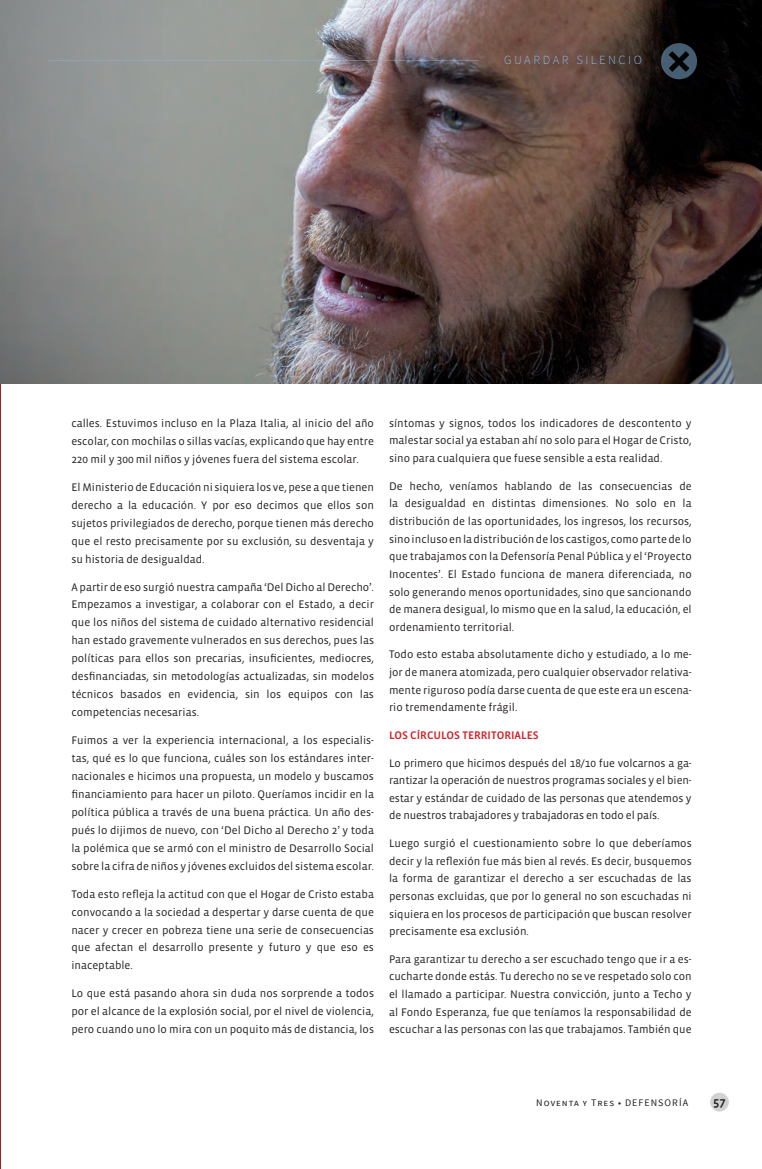
<style>
.page{position:relative;width:762px;height:1169px;background:#fff}
.page>*{position:absolute;margin:0;border:0;box-sizing:border-box;transform-origin:0 0}
.t1{font:300 12.5px "Source Sans Pro";letter-spacing:.2em;color:#8bbae3}
.t2{font:12.5px "Vista Sans Med";color:#231f20}
.t3{font:11.25px/18px "Vista Sans";color:#231f20;text-align:justify}
.t4{font:11.25px "Vista Sans Med";color:#d1232a}
.t5{font:10px "Source Sans Pro";letter-spacing:.1em;color:#231f20}
</style>
<div class="page">
<div style="left:710px;top:1093px;width:19px;height:18px;background:#d1d2d4;border-radius:50%"></div>
<hr style="left:0;top:0;width:1px;height:1169px;background:#b01b1f">
<img style="left:0;top:0;width:762px;height:383px">
<hr style="left:48px;top:60px;width:431px;height:1px;background:#8bbae3">
<svg style="left:660px;top:43px;width:37px;height:40px"></svg>
<p class="t1" style="left:504px;top:52px;width:139px">GUARDAR SILENCIO</p>
<p class="t3" style="left:71px;top:414px;width:304px">calles. Estuvimos incluso en la Plaza Italia, al inicio del año escolar, con mochilas o sillas vacías, explicando que hay entre 220 mil y 300 mil niños y jóvenes fuera del sistema escolar.</p>
<p class="t3" style="left:71px;top:478px;width:304px">El Ministerio de Educación ni siquiera los ve, pese a que tienen derecho a la educación. Y por eso decimos que ellos son sujetos privilegiados de derecho, porque tienen más derecho que el resto precisamente por su exclusión, su desventaja y su historia de desigualdad.</p>
<p class="t3" style="left:71px;top:578px;width:304px">A partir de eso surgió nuestra campaña ‘Del Dicho al Derecho’.<br>Empezamos a investigar, a colaborar con el Estado, a decir que los niños del sistema de cuidado alternativo residencial han estado gravemente vulnerados en sus derechos, pues las políticas para ellos son precarias, insuficientes, mediocres, desfinanciadas, sin metodologías actualizadas, sin modelos técnicos basados en evidencia, sin los equipos con las competencias necesarias.</p>
<p class="t3" style="left:71px;top:732px;width:304px">Fuimos a ver la experiencia internacional, a los especialis&shy;tas, qué es lo que funciona, cuáles son los estándares inter&shy;nacionales e hicimos una propuesta, un modelo y buscamos financiamiento para hacer un piloto. Queríamos incidir en la política pública a través de una buena práctica. Un año des&shy;pués lo dijimos de nuevo, con ‘Del Dicho al Derecho 2’ y toda la polémica que se armó con el ministro de Desarrollo Social sobre la cifra de niños y jóvenes excluidos del sistema escolar.</p>
<p class="t3" style="left:71px;top:885px;width:304px">Toda esto refleja la actitud con que el Hogar de Cristo estaba convocando a la sociedad a despertar y darse cuenta de que nacer y crecer en pobreza tiene una serie de consecuencias que afectan el desarrollo presente y futuro y que eso es inaceptable.</p>
<p class="t3" style="left:71px;top:985px;width:304px">Lo que está pasando ahora sin duda nos sorprende a todos por el alcance de la explosión social, por el nivel de violencia, pero cuando uno lo mira con un poquito más de distancia, los</p>
<p class="t3" style="left:389px;top:414px;width:304px;line-height:17.6px">síntomas y signos, todos los indicadores de descontento y malestar social ya estaban ahí no solo para el Hogar de Cristo, sino para cualquiera que fuese sensible a esta realidad.</p>
<p class="t3" style="left:389px;top:477px;width:304px;line-height:17.6px">De hecho, veníamos hablando de las consecuencias de la desigualdad en distintas dimensiones. No solo en la distribución de las oportunidades, los ingresos, los recursos, sino incluso en la distribución de los castigos, como parte de lo que trabajamos con la Defensoría Penal Pública y el ‘Proyecto Inocentes’. El Estado funciona de manera diferenciada, no solo generando menos oportunidades, sino que sancionando de manera desigual, lo mismo que en la salud, la educación, el ordenamiento territorial.</p>
<p class="t3" style="left:389px;top:646px;width:304px;line-height:17.6px">Todo esto estaba absolutamente dicho y estudiado, a lo me&shy;jor de manera atomizada, pero cualquier observador relativa&shy;mente riguroso podía darse cuenta de que este era un escena&shy;rio tremendamente frágil.</p>
<p class="t4" style="left:389px;top:729px;width:151px">LOS CÍRCULOS TERRITORIALES</p>
<p class="t3" style="left:389px;top:754px;width:304px;line-height:17.6px">Lo primero que hicimos después del 18/10 fue volcarnos a ga&shy;rantizar la operación de nuestros programas sociales y el bien&shy;estar y estándar de cuidado de las personas que atendemos y de nuestros trabajadores y trabajadoras en todo el país.</p>
<p class="t3" style="left:389px;top:835px;width:304px;line-height:17.6px">Luego surgió el cuestionamiento sobre lo que deberíamos decir y la reflexión fue más bien al revés. Es decir, busquemos la forma de garantizar el derecho a ser escuchadas de las personas excluidas, que por lo general no son escuchadas ni siquiera en los procesos de participación que buscan resolver precisamente esa exclusión.</p>
<p class="t3" style="left:389px;top:950px;width:304px;line-height:17.6px">Para garantizar tu derecho a ser escuchado tengo que ir a es&shy;cucharte donde estás. Tu derecho no se ve respetado solo con el llamado a participar. Nuestra convicción, junto a Techo y al Fondo Esperanza, fue que teníamos la responsabilidad de escuchar a las personas con las que trabajamos. También que</p>
<p class="t5" style="left:536px;top:1097px;width:153px">Noventa y Tres • DEFENSORÍA</p>
<p class="t2" style="left:713px;top:1096px;width:14px">57</p>
</div>
